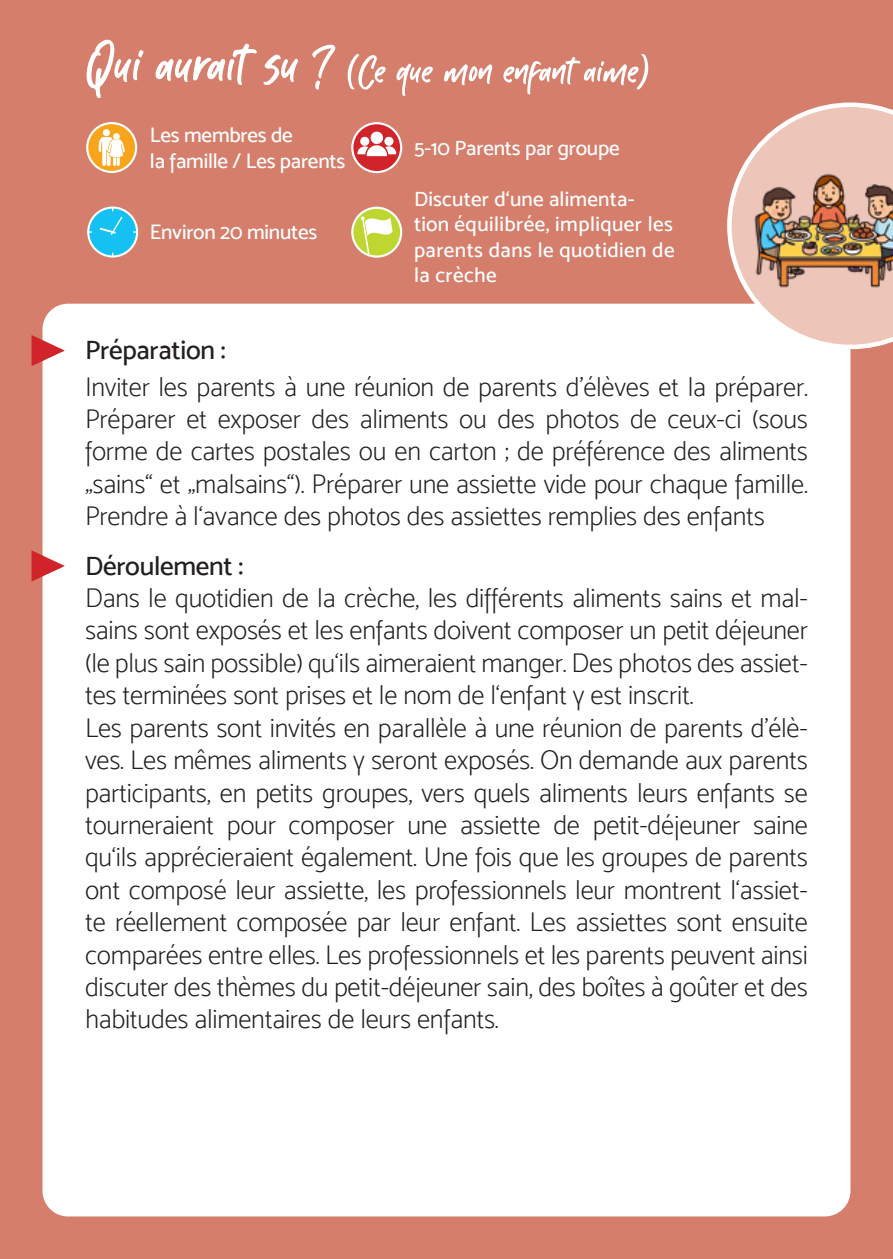
<style>
.page{position:relative;width:893px;height:1259px;background:#d57e6c}
.page>*{position:absolute;margin:0;border:0;box-sizing:border-box;transform-origin:0 0}
.t1{font:54px "Kabut Hitam";color:#fff}
.t2{font:27px/32.4px "Mosk Extra Light 200";letter-spacing:-.01em;color:#231f20;text-align:justify}
.t3{font:27px "Mosk Medium 500";letter-spacing:-.01em;color:#231f20}
.t4{font:21px/25.2px "Mosk Medium 500";letter-spacing:.01em;color:#fff}
.t5{font:21px/25.2px "Mosk Medium 500";letter-spacing:-.01em;color:#fff}
.s1{font-size:81px}
</style>
<div class="page">
<div style="left:43px;top:304px;width:807px;height:912px;background:#fff;border-radius:26px"></div>
<svg style="left:32px;top:335px;width:33px;height:31px"></svg>
<svg style="left:32px;top:550px;width:33px;height:31px"></svg>
<svg style="left:727px;top:102px;width:166px;height:247px"></svg>
<img style="left:734px;top:147px;width:159px;height:141px">
<svg style="left:87px;top:123px;width:49px;height:49px"></svg>
<div style="left:86px;top:122px;width:51px;height:51px;border:2px solid #fff;border-radius:50%"></div>
<svg style="left:99px;top:129px;width:26px;height:37px"></svg>
<div style="left:88px;top:208px;width:49px;height:48px;background:#15c0f2;border-radius:50%"></div>
<div style="left:87px;top:206px;width:51px;height:51px;border:2px solid #fff;border-radius:50%"></div>
<svg style="left:98px;top:207px;width:26px;height:28px"></svg>
<svg style="left:352px;top:123px;width:49px;height:49px"></svg>
<div style="left:351px;top:122px;width:51px;height:51px;border:2px solid #fff;border-radius:50%"></div>
<svg style="left:357px;top:130px;width:39px;height:26px"></svg>
<svg style="left:352px;top:208px;width:49px;height:49px"></svg>
<div style="left:351px;top:207px;width:51px;height:51px;border:2px solid #fff;border-radius:50%"></div>
<svg style="left:361px;top:216px;width:32px;height:37px"></svg>
<p class="t1" style="left:85px;top:44px;width:566px"><span class="s1">Qui aurait su ?</span> (Ce que mon enfant aime)</p>
<p class="t5" style="left:150px;top:122px;width:197px">Les membres de<br>la famille / Les parents</p>
<p class="t5" style="left:150px;top:219px;width:169px">Environ 20 minutes</p>
<p class="t5" style="left:414px;top:135px;width:207px">5-10 Parents par groupe</p>
<p class="t4" style="left:414px;top:186px;width:262px">Discuter d‘une alimenta&shy;tion équilibrée, impliquer les parents dans le quotidien de la crèche</p>
<p class="t3" style="left:85px;top:334px;width:142px">Préparation :</p>
<p class="t2" style="left:85px;top:370px;width:724px">Inviter les parents à une réunion de parents d’élèves et la préparer.<br>Préparer et exposer des aliments ou des photos de ceux-ci (sous forme de cartes postales ou en carton ; de préférence des aliments</p>
<p class="t2" style="left:85px;top:482px;width:9px">”</p>
<p class="t2" style="left:85px;top:467px;width:724px;text-indent:110px">malsains“). Préparer une assiette vide pour chaque famille.<br>Prendre à l‘avance des photos des assiettes remplies des enfants</p>
<p class="t3" style="left:85px;top:549px;width:160px">Déroulement :</p>
<p class="t2" style="left:85px;top:581px;width:724px">Dans le quotidien de la crèche, les différents aliments sains et mal&shy;sains sont exposés et les enfants doivent composer un petit déjeuner (le plus sain possible) qu‘ils aimeraient manger. Des photos des assiet&shy;tes terminées sont prises et le nom de l‘enfant y est inscrit.</p>
<p class="t2" style="left:85px;top:711px;width:724px">Les parents sont invités en parallèle à une réunion de parents d’élè&shy;ves. Les mêmes aliments y seront exposés. On demande aux parents participants, en petits groupes, vers quels aliments leurs enfants se tourneraient pour composer une assiette de petit-déjeuner saine qu‘ils apprécieraient également. Une fois que les groupes de parents ont composé leur assiette, les professionnels leur montrent l‘assiet&shy;te réellement composée par leur enfant. Les assiettes sont ensuite comparées entre elles. Les professionnels et les parents peuvent ainsi discuter des thèmes du petit-déjeuner sain, des boîtes à goûter et des habitudes alimentaires de leurs enfants.</p>
<p class="t2" style="left:93px;top:467px;width:90px">sains“ et</p>
<p class="t2" style="left:188px;top:482px;width:9px">”</p>
</div>
